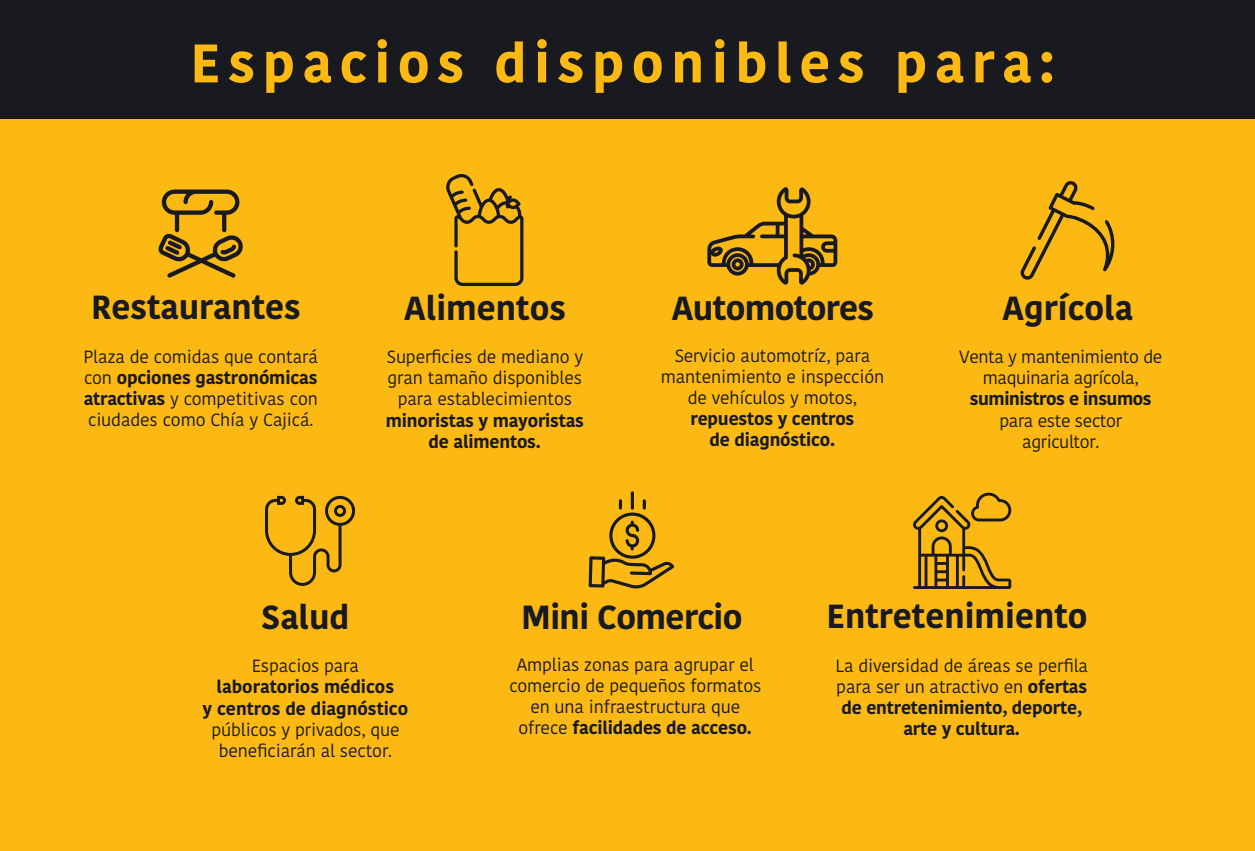
<style>
.page{position:relative;width:1255px;height:851px;background:#fff}
.page>*{position:absolute;margin:0;border:0;box-sizing:border-box;transform-origin:0 0}
.t1{font:700 54px "Kohinoor Bangla";letter-spacing:.14em;color:#fdb913}
.t2{font:700 33.3px "Kohinoor Bangla";color:#191a20}
.t3{font:700 33.3px "Kohinoor Bangla";letter-spacing:-.02em;color:#191a20}
.t4{font:17.7px/21.1px "Kohinoor Bangla";letter-spacing:-.01em;color:#191a20;text-align:center}
.t5{font:700 17.7px/21.1px "Kohinoor Bangla";letter-spacing:-.01em;color:#191a20;text-align:center}
.s1{font-weight:700}
</style>
<div class="page">
<div style="left:0;top:118px;width:1254px;height:732px;background:#fdb913"></div>
<div style="left:0;top:0;width:1254px;height:118px;background:#191a20"></div>
<svg style="left:446px;top:174px;width:77px;height:112px"></svg>
<svg style="left:158px;top:189px;width:85px;height:89px"></svg>
<svg style="left:707px;top:187px;width:130px;height:98px"></svg>
<svg style="left:1020px;top:181px;width:95px;height:98px"></svg>
<svg style="left:630px;top:491px;width:4px;height:18px"></svg>
<svg style="left:588px;top:499px;width:86px;height:89px"></svg>
<svg style="left:265px;top:496px;width:90px;height:90px"></svg>
<svg style="left:913px;top:492px;width:98px;height:97px"></svg>
<h1 class="t1" style="left:190px;top:16px;width:865px">Espacios disponibles para:</h1>
<h2 class="t2" style="left:91px;top:278px;width:211px">Restaurantes</h2>
<p class="t4" style="left:84px;top:345px;width:236px;text-align:justify">Plaza de comidas que contará con <span class="s1">opciones gastronómicas atractivas</span> y competitivas con ciudades como Chía y Cajicá.</p>
<h2 class="t2" style="left:403px;top:279px;width:164px">Alimentos</h2>
<p class="t4" style="left:387px;top:346px;width:198px">Superficies de mediano y gran tamaño disponibles para establecimientos</p>
<p class="t5" style="left:386px;top:409px;width:200px">minoristas y mayoristas de alimentos.</p>
<h2 class="t3" style="left:671px;top:279px;width:204px">Automotores</h2>
<p class="t4" style="left:660px;top:344px;width:225px">Servicio automotríz, para mantenimiento e inspección de vehículos y motos,</p>
<p class="t5" style="left:690px;top:407px;width:165px">repuestos y centros de diagnóstico.</p>
<h2 class="t2" style="left:1002px;top:279px;width:132px">Agrícola</h2>
<p class="t4" style="left:959px;top:346px;width:205px">Venta y mantenimiento de maquinaria agrícola,</p>
<p class="t5" style="left:969px;top:387px;width:183px">suministros e insumos</p>
<p class="t4" style="left:999px;top:409px;width:124px">para este sector agricultor.</p>
<h2 class="t2" style="left:261px;top:588px;width:90px">Salud</h2>
<h2 class="t3" style="left:521px;top:588px;width:223px">Mini Comercio</h2>
<h2 class="t2" style="left:826px;top:587px;width:263px">Entretenimiento</h2>
<p class="t4" style="left:252px;top:655px;width:109px">Espacios para</p>
<p class="t5" style="left:202px;top:675px;width:207px">laboratorios médicos<br>y centros de diagnóstico</p>
<p class="t4" style="left:211px;top:718px;width:190px">públicos y privados, que beneficiarán al sector.</p>
<p class="t4" style="left:509px;top:653px;width:254px">Amplias zonas para agrupar el comercio de pequeños formatos en una infraestructura que ofrece <span class="s1">facilidades de acceso.</span></p>
<p class="t4" style="left:835px;top:654px;width:254px">La diversidad de áreas se perfila para ser un atractivo en <span class="s1">ofertas de entretenimiento, deporte, arte y cultura.</span></p>
</div>
